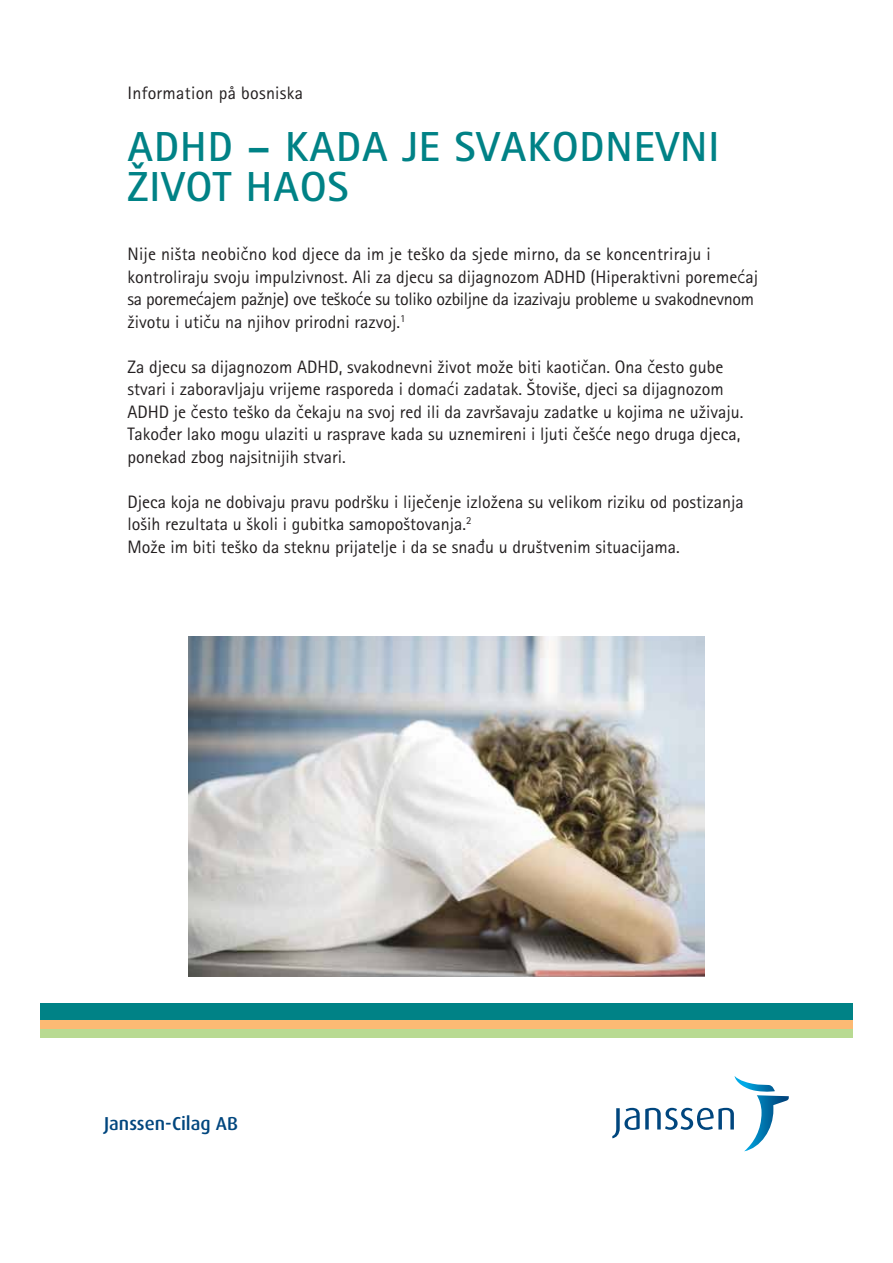
<style>
.page{position:relative;width:893px;height:1263px;background:#fff}
.page>*{position:absolute;margin:0;border:0;box-sizing:border-box;transform-origin:0 0}
.t1{font:700 42px/40.5px "Rotis Sans Serif";letter-spacing:.025em;color:#008286}
.t2{font:500 18.75px "Dax OT";letter-spacing:-.005em;color:#00467e}
.t3{font:18px/22.5px "Rotis Sans Serif";color:#231f20}
.s1{font-family:"Karbon";font-size:20.7px}
</style>
<div class="page">
<img style="left:189px;top:637px;width:516px;height:340px">
<div style="left:40px;top:1003px;width:813px;height:17px;background:#008286"></div>
<div style="left:40px;top:1029px;width:813px;height:8px;background:#b8da92"></div>
<div style="left:40px;top:1020px;width:813px;height:9px;background:#fcba74"></div>
<svg style="left:612px;top:1076px;width:177px;height:75px"></svg>
<p class="t3" style="left:128px;top:81px;width:177px">Information på bosniska</p>
<h1 class="t1" style="left:128px;top:126px;width:593px">ADHD – KADA JE SVAKODNEVNI<br>ŽIVOT HAOS</h1>
<p class="t3" style="left:128px;top:243px;width:633px">Nije ništa neobi<span class="s1">č</span>no kod djece da im je teško da sjede mirno, da se koncentriraju i kontroliraju svoju impulzivnost. Ali za djecu sa dijagnozom ADHD (Hiperaktivni poreme<span class="s1">ć</span>aj sa poreme<span class="s1">ć</span>ajem pažnje) ove teško<span class="s1">ć</span>e su toliko ozbiljne da izazivaju probleme u svakodnevnom životu i uti<span class="s1">č</span>u na njihov prirodni razvoj.<sup>1</sup></p>
<p class="t3" style="left:128px;top:355px;width:617px">Za djecu sa dijagnozom ADHD, svakodnevni život može biti kaoti<span class="s1">č</span>an. Ona <span class="s1">č</span>esto gube stvari i zaboravljaju vrijeme rasporeda i doma<span class="s1">ć</span>i zadatak. Štoviše, djeci sa dijagnozom ADHD je <span class="s1">č</span>esto teško da <span class="s1">č</span>ekaju na svoj red ili da završavaju zadatke u kojima ne uživaju.<br>Tako<span class="s1">đ</span>er lako mogu ulaziti u rasprave kada su uznemireni i ljuti <span class="s1">č</span>eš<span class="s1">ć</span>e nego druga djeca, ponekad zbog najsitnijih stvari.</p>
<p class="t3" style="left:128px;top:490px;width:618px">Djeca koja ne dobivaju pravu podršku i lije<span class="s1">č</span>enje izložena su velikom riziku od postizanja loših rezultata u školi i gubitka samopoštovanja.<sup>2<br></sup>Može im biti teško da steknu prijatelje i da se sna<span class="s1">đ</span>u u društvenim situacijama.</p>
<p class="t2" style="left:104px;top:1113px;width:135px">Janssen-Cilag AB</p>
</div>
